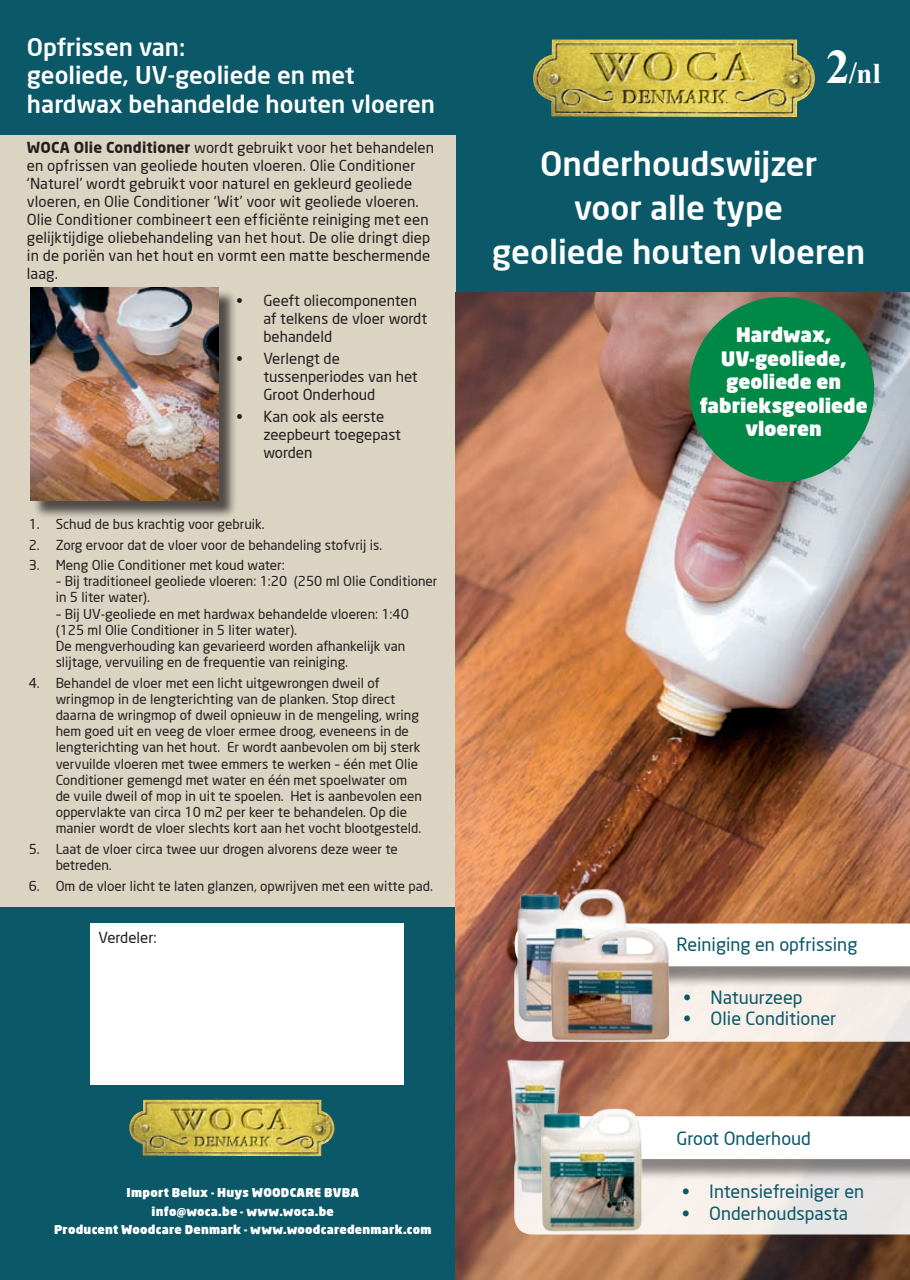
<style>
.page{position:relative;width:910px;height:1280px;background:#fff}
.page>*{position:absolute;margin:0;border:0;box-sizing:border-box;transform-origin:0 0}
.t1{font:500 33px/43.8px "Neo Sans";color:#fff;text-align:center}
.t2{font:700 28.5px "Times New Roman";color:#fff}
.t3{font:500 24px/28.8px "Neo Sans";color:#fff}
.t4{font:900 19.5px/23.4px "Neo Sans";color:#fff;text-align:center}
.t5{font:18px "Neo Sans";color:#0b5868}
.t6{font:15px/18px "Neo Sans";color:#231f20}
.t7{font:13.5px/16.2px "Neo Sans";color:#231f20}
.t8{font:900 12px/18.6px "Neo Sans";letter-spacing:.02em;color:#fff;text-align:center}
.s1{font-weight:700}
.s2{font-size:48px}
.s3{font-size:30px}
</style>
<div class="page">
<div style="left:455px;top:0;width:455px;height:1271px;background:#0b5868"></div>
<div style="left:0;top:906px;width:455px;height:374px;background:#0b5868"></div>
<div style="left:0;top:9px;width:455px;height:898px;background:#dbd4c2"></div>
<div style="left:0;top:0;width:455px;height:135px;background:#0b5868"></div>
<img style="left:455px;top:292px;width:455px;height:988px">
<img style="left:129px;top:1100px;width:206px;height:56px">
<div style="left:90px;top:923px;width:313px;height:162px;background:#fff"></div>
<div style="left:32px;top:289px;width:205px;height:230px;background:#231f20;opacity:.75"></div>
<img style="left:30px;top:287px;width:189px;height:214px">
<img style="left:533px;top:40px;width:282px;height:77px">
<div style="left:689px;top:297px;width:185px;height:185px;background:#008847;border-radius:50%"></div>
<svg style="left:514px;top:923px;width:396px;height:119px;background:#ece7e3"></svg>
<img style="left:513px;top:885px;width:119px;height:140px">
<img style="left:541px;top:916px;width:141px;height:132px">
<svg style="left:514px;top:1116px;width:396px;height:118px;background:#e9e6e4"></svg>
<img style="left:501px;top:1054px;width:70px;height:144px">
<img style="left:526px;top:1095px;width:126px;height:144px">
<h3 class="t3" style="left:27px;top:32px;width:410px">Opfrissen van:<br>geoliede, UV-geoliede en met hardwax behandelde houten vloeren</h3>
<p class="t6" style="left:27px;top:138px;width:409px"><span class="s1">WOCA Olie Conditioner</span> wordt gebruikt voor het behandelen en opfrissen van geoliede houten vloeren. Olie Conditioner ‘Naturel’ wordt gebruikt voor naturel en gekleurd geoliede vloeren, en Olie Conditioner ‘Wit’ voor wit geoliede vloeren.<br>Olie Conditioner combineert een efficiënte reiniging met een gelijktijdige oliebehandeling van het hout. De olie dringt diep in de poriën van het hout en vormt een matte beschermende laag.</p>
<p class="t6" style="left:263px;top:291px;width:165px;text-indent:-27px">• Geeft oliecomponenten af telkens de vloer wordt behandeld</p>
<p class="t6" style="left:263px;top:349px;width:156px;text-indent:-27px">• Verlengt de tussenperiodes van het<br>Groot Onderhoud</p>
<p class="t6" style="left:263px;top:407px;width:139px;text-indent:-27px">• Kan ook als eerste zeepbeurt toegepast worden</p>
<p class="t7" style="left:29px;top:516px;width:238px">1. Schud de bus krachtig voor gebruik.</p>
<p class="t7" style="left:29px;top:536px;width:355px">2. Zorg ervoor dat de vloer voor de behandeling stofvrij is.</p>
<p class="t7" style="left:29px;top:557px;width:258px">3. Meng Olie Conditioner met koud water:</p>
<p class="t7" style="left:56px;top:573px;width:383px">– Bij traditioneel geoliede vloeren: 1:20 (250 ml Olie Conditioner in 5 liter water).</p>
<p class="t7" style="left:56px;top:605px;width:355px">– Bij UV-geoliede en met hardwax behandelde vloeren: 1:40 (125 ml Olie Conditioner in 5 liter water).<br>De mengverhouding kan gevarieerd worden afhankelijk van slijtage, vervuiling en de frequentie van reiniging.</p>
<p class="t7" style="left:56px;top:674px;width:368px;text-indent:-27px">4. Behandel de vloer met een licht uitgewrongen dweil of wringmop in de lengterichting van de planken. Stop direct daarna de wringmop of dweil opnieuw in de mengeling, wring hem goed uit en veeg de vloer ermee droog, eveneens in de lengterichting van het hout. Er wordt aanbevolen om bij sterk vervuilde vloeren met twee emmers te werken – één met Olie Conditioner gemengd met water en één met spoelwater om de vuile dweil of mop in uit te spoelen. Het is aanbevolen een oppervlakte van circa 10 m2 per keer te behandelen. Op die manier wordt de vloer slechts kort aan het vocht blootgesteld.</p>
<p class="t7" style="left:56px;top:841px;width:344px;text-indent:-27px">5. Laat de vloer circa twee uur drogen alvorens deze weer te betreden.</p>
<p class="t7" style="left:29px;top:877px;width:406px">6. Om de vloer licht te laten glanzen, opwrijven met een witte pad.</p>
<p class="t6" style="left:99px;top:929px;width:60px">Verdeler:</p>
<p class="t8" style="left:54px;top:1183px;width:379px">Import Belux - Huys WOODCARE BVBA<br>info@woca.be - www.woca.be<br>Producent Woodcare Denmark - www.woodcaredenmark.com</p>
<h2 class="t2" style="left:826px;top:54px;width:56px"><span class="s2">2</span><span class="s3">/</span>nl</h2>
<h1 class="t1" style="left:492px;top:141px;width:375px">Onderhoudswijzer<br>voor alle type<br>geoliede houten vloeren</h1>
<h3 class="t4" style="left:700px;top:323px;width:170px">Hardwax,<br>UV-geoliede, geoliede en fabrieksgeoliede vloeren</h3>
<h3 class="t5" style="left:676px;top:933px;width:182px">Reiniging en opfrissing</h3>
<h3 class="t5" style="left:684px;top:986px;width:120px">• Natuurzeep</h3>
<h3 class="t5" style="left:684px;top:1008px;width:154px">• Olie Conditioner</h3>
<h3 class="t5" style="left:676px;top:1127px;width:136px">Groot Onderhoud</h3>
<h3 class="t5" style="left:682px;top:1180px;width:184px">• Intensiefreiniger en</h3>
<h3 class="t5" style="left:682px;top:1202px;width:168px">• Onderhoudspasta</h3>
</div>
